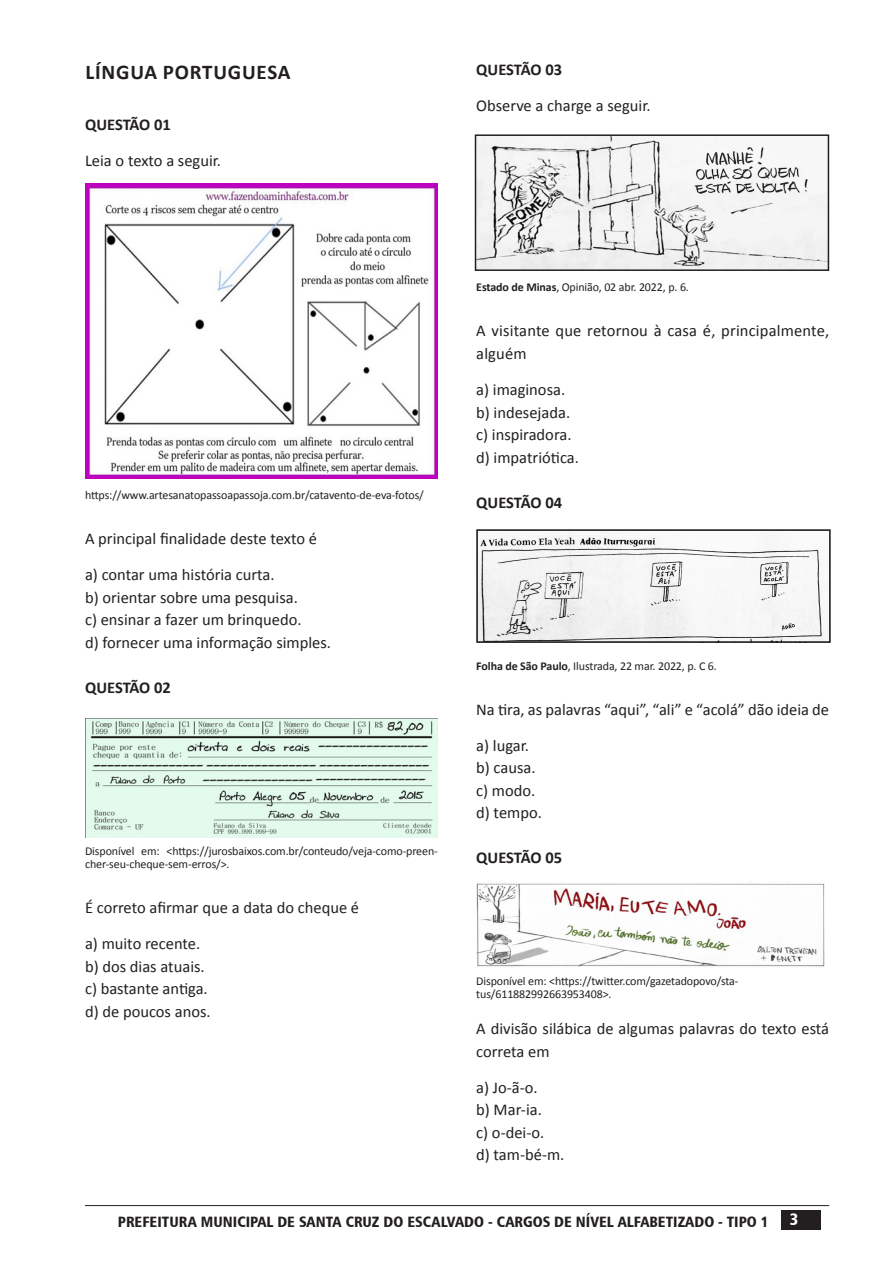
<style>
.page{position:relative;width:893px;height:1263px;background:#fff}
.page>*{position:absolute;margin:0;border:0;box-sizing:border-box;transform-origin:0 0}
.t1{font:700 21px "Calibri";letter-spacing:.04em;color:#231f20}
.t2{font:16.5px/22.5px "Calibri";color:#231f20}
.t3{font:700 16.5px "Calibri";letter-spacing:-.01em;color:#231f20}
.t4{font:16.5px "Humanist 777 BT Black Condensed B";color:#fff}
.t5{font:15px "Humanist 777 BT Black Condensed B";color:#231f20}
.t6{font:12px/13.5px "Calibri";letter-spacing:-.01em;color:#231f20}
.s1{font-weight:700}
</style>
<div class="page">
<hr style="left:85px;top:1205px;width:744px;height:1px;background:#231f20">
<div style="left:781px;top:1210px;width:39px;height:19px;background:#231f20"></div>
<img style="left:85px;top:183px;width:353px;height:296px">
<img style="left:85px;top:719px;width:353px;height:119px">
<img style="left:478px;top:137px;width:348px;height:131px">
<div style="left:475px;top:134px;width:354px;height:137px;border:2px solid #231f20"></div>
<img style="left:479px;top:532px;width:349px;height:108px">
<div style="left:476px;top:529px;width:355px;height:114px;border:2px solid #231f20"></div>
<img style="left:476px;top:881px;width:348px;height:86px">
<p class="t1" style="left:85px;top:58px;width:207px">LÍNGUA PORTUGUESA</p>
<p class="t3" style="left:85px;top:114px;width:87px">QUESTÃO 01</p>
<p class="t2" style="left:85px;top:150px;width:138px">Leia o texto a seguir.</p>
<p class="t3" style="left:476px;top:59px;width:87px">QUESTÃO 03</p>
<p class="t2" style="left:476px;top:95px;width:176px">Observe a charge a seguir.</p>
<p class="t6" style="left:85px;top:489px;width:340px">https://www.artesanatopassoapassoja.com.br/catavento-de-eva-fotos/</p>
<p class="t2" style="left:85px;top:521px;width:234px;line-height:36px">A principal finalidade deste texto é a) contar uma história curta.</p>
<p class="t2" style="left:85px;top:586px;width:248px">b) orientar sobre uma pesquisa.<br>c) ensinar a fazer um brinquedo.<br>d) fornecer uma informação simples.</p>
<p class="t3" style="left:85px;top:677px;width:87px">QUESTÃO 02</p>
<p class="t6" style="left:85px;top:844px;width:354px">Disponível em: &lt;https://jurosbaixos.com.br/conteudo/veja-como-preen&shy;cher-seu-cheque-sem-erros/&gt;.</p>
<p class="t2" style="left:85px;top:890px;width:276px;line-height:36px">É correto afirmar que a data do cheque é a) muito recente.</p>
<p class="t2" style="left:85px;top:955px;width:127px">b) dos dias atuais. c) bastante antiga. d) de poucos anos.</p>
<p class="t6" style="left:476px;top:281px;width:214px"><span class="s1">Estado de Minas</span>, Opinião, 02 abr. 2022, p. 6.</p>
<p class="t2" style="left:476px;top:320px;width:354px">A visitante que retornou à casa é, principalmente, alguém</p>
<p class="t2" style="left:476px;top:378px;width:104px">a) imaginosa. b) indesejada. c) inspiradora. d) impatriótica.</p>
<p class="t3" style="left:476px;top:491px;width:87px">QUESTÃO 04</p>
<p class="t6" style="left:476px;top:659px;width:242px"><span class="s1">Folha de São Paulo</span>, Ilustrada, 22 mar. 2022, p. C 6.</p>
<p class="t2" style="left:476px;top:691px;width:354px;line-height:36px">Na tira, as palavras “aqui”, “ali” e “acolá” dão ideia de a) lugar.</p>
<p class="t2" style="left:476px;top:756px;width:67px">b) causa. c) modo. d) tempo.</p>
<p class="t3" style="left:476px;top:847px;width:87px">QUESTÃO 05</p>
<p class="t6" style="left:476px;top:974px;width:264px">Disponível em: &lt;https://twitter.com/gazetadopovo/sta&shy;tus/611882992663953408&gt;.</p>
<p class="t2" style="left:476px;top:1017px;width:354px">A divisão silábica de algumas palavras do texto está correta em</p>
<p class="t2" style="left:476px;top:1076px;width:90px">a) Jo-ã-o.<br>b) Mar-ia.<br>c) o-dei-o.<br>d) tam-bé-m.</p>
<p class="t5" style="left:118px;top:1212px;width:482px">PREFEITURA MUNICIPAL DE SANTA CRUZ DO ESCALVADO - CARGOS DE NÍVEL</p>
<p class="t5" style="left:618px;top:1212px;width:10px">ALFA</p>
<p class="t5" style="left:650px;top:1212px;width:18px">BETIZADO</p>
<p class="t5" style="left:718px;top:1212px;width:52px">- TIPO 1</p>
<p class="t4" style="left:790px;top:1209px;width:10px">3</p>
</div>
